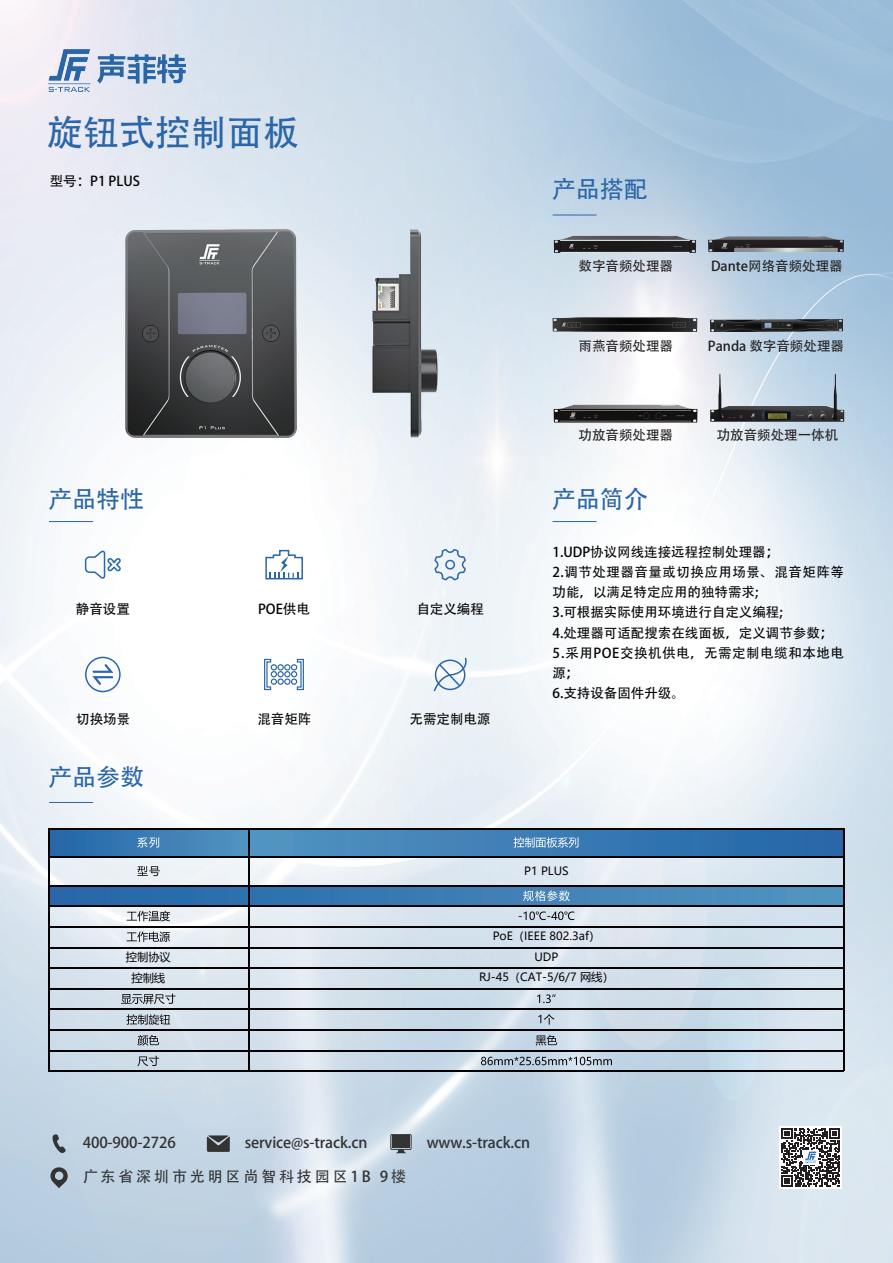
<style>
.page{position:relative;width:893px;height:1263px;background:#fff}
.page>*{position:absolute;margin:0;border:0;box-sizing:border-box;transform-origin:0 0}
.t1{font:36px "Alibaba Pu Hui Ti 2 85 Bold G Bpc EUC H";color:#2b66a8}
.t2{font:24px "Alibaba Pu Hui Ti 2 85 Bold G Bpc EUC H";color:#2b66a8}
.t3{font:15px "Alibaba Pu Hui Ti 2 35 Thin G Bpc EUC H";letter-spacing:-.01em;color:#333334}
.t4{font:15px "Alibaba Pu Hui Ti 2 35 Thin G Bpc EUC H";letter-spacing:.19em;color:#333334}
.t5{font:13.5px/20.2px "Alibaba Pu Hui Ti 2 45 Light G Bpc EUC H";color:#030303}
.t6{font:13.5px "Alibaba Pu Hui Ti 2 55 Regular G Bpc EUC H";color:#231f20}
.t7{font:13.5px "Alibaba Pu Hui Ti 2 45 Light G Bpc EUC H";color:#070304}
.t8{font:11.25px/20.7px "Microsoft Ya Hei";color:#080305;text-align:center}
</style>
<div class="page">
<img style="left:0;top:0;width:893px;height:1263px">
<img style="left:49px;top:50px;width:137px;height:42px">
<hr style="left:552px;top:521px;width:45px;height:1px;background:#2b66a8">
<hr style="left:49px;top:521px;width:44px;height:1px;background:#2b66a8">
<hr style="left:552px;top:215px;width:45px;height:1px;background:#2b66a8">
<hr style="left:49px;top:802px;width:44px;height:1px;background:#2b66a8">
<img style="left:125px;top:229px;width:171px;height:208px">
<img style="left:372px;top:229px;width:66px;height:208px">
<div style="left:49px;top:829px;width:200px;height:27px;background:linear-gradient(to right,#2465a7,#5394c0)"></div>
<div style="left:248px;top:829px;width:596px;height:27px;background:linear-gradient(to right,#5394c1,#2465a8)"></div>
<svg style="left:49px;top:886px;width:794px;height:20px;background:#356fa1"></svg>
<svg style="left:137px;top:837px;width:22px;height:11px"></svg>
<svg style="left:514px;top:837px;width:64px;height:11px"></svg>
<svg style="left:137px;top:866px;width:23px;height:10px"></svg>
<svg style="left:523px;top:890px;width:47px;height:11px"></svg>
<hr style="left:48px;top:828px;width:795px;height:1px;background:#070304">
<hr style="left:48px;top:856px;width:795px;height:1px;background:#070304">
<hr style="left:48px;top:885px;width:795px;height:1px;background:#070304">
<hr style="left:48px;top:906px;width:795px;height:1px;background:#070304">
<hr style="left:48px;top:926px;width:795px;height:1px;background:#070304">
<hr style="left:48px;top:947px;width:795px;height:1px;background:#070304">
<hr style="left:48px;top:968px;width:795px;height:1px;background:#070304">
<hr style="left:48px;top:988px;width:795px;height:1px;background:#070304">
<hr style="left:48px;top:1009px;width:795px;height:1px;background:#070304">
<hr style="left:48px;top:1029px;width:795px;height:1px;background:#070304">
<hr style="left:48px;top:1050px;width:795px;height:1px;background:#070304">
<hr style="left:48px;top:1071px;width:795px;height:1px;background:#070304">
<hr style="left:48px;top:828px;width:1px;height:243px;background:#070304">
<hr style="left:248px;top:829px;width:1px;height:57px;background:#070304">
<hr style="left:248px;top:882px;width:1px;height:188px;background:#070304">
<hr style="left:843px;top:828px;width:2px;height:243px;background:#070304">
<svg style="left:127px;top:911px;width:43px;height:10px"></svg>
<svg style="left:127px;top:931px;width:43px;height:11px"></svg>
<svg style="left:121px;top:993px;width:54px;height:11px"></svg>
<svg style="left:127px;top:1014px;width:43px;height:11px"></svg>
<svg style="left:519px;top:911px;width:55px;height:9px"></svg>
<svg style="left:537px;top:994px;width:19px;height:9px"></svg>
<svg style="left:538px;top:1014px;width:16px;height:11px"></svg>
<svg style="left:137px;top:1035px;width:22px;height:11px"></svg>
<svg style="left:138px;top:1056px;width:21px;height:10px"></svg>
<svg style="left:536px;top:1035px;width:21px;height:10px"></svg>
<svg style="left:481px;top:1057px;width:131px;height:8px"></svg>
<img style="left:707px;top:231px;width:139px;height:26px">
<img style="left:553px;top:230px;width:144px;height:25px">
<img style="left:550px;top:399px;width:150px;height:27px">
<img style="left:704px;top:369px;width:144px;height:56px">
<img style="left:710px;top:319px;width:133px;height:13px">
<img style="left:549px;top:316px;width:152px;height:18px">
<svg style="left:433px;top:656px;width:35px;height:36px"></svg>
<svg style="left:265px;top:549px;width:39px;height:31px"></svg>
<svg style="left:433px;top:548px;width:34px;height:33px"></svg>
<svg style="left:84px;top:549px;width:38px;height:31px"></svg>
<div style="left:85px;top:657px;width:36px;height:35px;border:2px solid #2b66a8;border-radius:50%"></div>
<svg style="left:92px;top:664px;width:21px;height:21px"></svg>
<svg style="left:263px;top:658px;width:42px;height:33px"></svg>
<div style="left:271px;top:678px;width:6px;height:7px;border:1px solid #2b66a8;border-radius:50%"></div>
<div style="left:277px;top:678px;width:7px;height:7px;border:1px solid #2b66a8;border-radius:50%"></div>
<div style="left:284px;top:678px;width:6px;height:7px;border:1px solid #2b66a8;border-radius:50%"></div>
<div style="left:291px;top:678px;width:6px;height:7px;border:1px solid #2b66a8;border-radius:50%"></div>
<svg style="left:53px;top:1134px;width:13px;height:19px"></svg>
<svg style="left:207px;top:1135px;width:23px;height:17px"></svg>
<svg style="left:390px;top:1134px;width:22px;height:19px"></svg>
<svg style="left:50px;top:1166px;width:19px;height:22px"></svg>
<svg style="left:779px;top:1126px;width:63px;height:62px"></svg>
<svg style="left:781px;top:1128px;width:59px;height:58px"></svg>
<h1 class="t1" style="left:47px;top:111px;width:253px">旋钮式控制面板</h1>
<p class="t7" style="left:50px;top:173px;width:92px">型号：P1 PLUS</p>
<h2 class="t2" style="left:552px;top:175px;width:97px">产品搭配</h2>
<p class="t6" style="left:579px;top:258px;width:96px">数字音频处理器</p>
<p class="t6" style="left:711px;top:258px;width:133px">Dante网络音频处理器</p>
<p class="t6" style="left:579px;top:338px;width:96px">雨燕音频处理器</p>
<p class="t6" style="left:579px;top:427px;width:96px">功放音频处理器</p>
<p class="t6" style="left:708px;top:338px;width:138px">Panda 数字音频处理器</p>
<p class="t6" style="left:717px;top:427px;width:123px">功放音频处理一体机</p>
<h2 class="t2" style="left:48px;top:485px;width:97px">产品特性</h2>
<h2 class="t2" style="left:552px;top:485px;width:97px">产品简介</h2>
<p class="t5" style="left:76px;top:599px;width:55px">静音设置</p>
<p class="t5" style="left:258px;top:599px;width:53px">POE供电</p>
<p class="t5" style="left:416px;top:599px;width:69px">自定义编程</p>
<p class="t5" style="left:76px;top:709px;width:55px">切换场景</p>
<p class="t5" style="left:257px;top:709px;width:55px">混音矩阵</p>
<p class="t5" style="left:410px;top:709px;width:82px">无需定制电源</p>
<h2 class="t2" style="left:48px;top:763px;width:97px">产品参数</h2>
<p class="t5" style="left:552px;top:542px;width:293px">1.UDP协议网线连接远程控制处理器；<br>2.调节处理器音量或切换应用场景、混音矩阵等功能，以满足特定应用的独特需求;<br>3.可根据实际使用环境进行自定义编程;<br>4.处理器可适配搜索在线面板，定义调节参数；<br>5.采用POE交换机供电，无需定制电缆和本地电源；<br>6.支持设备固件升级。</p>
<p class="t8" style="left:524px;top:860px;width:46px">P1 PLUS</p>
<p class="t8" style="left:493px;top:925px;width:109px">PoE（IEEE 802.3af）</p>
<p class="t8" style="left:479px;top:967px;width:136px">RJ-45（CAT-5/6/7 网线）</p>
<p class="t8" style="left:126px;top:946px;width:47px">控制协议控制线</p>
<p class="t8" style="left:534px;top:946px;width:25px">UDP</p>
<p class="t3" style="left:245px;top:1133px;width:124px">service@s-track.cn</p>
<p class="t3" style="left:427px;top:1133px;width:105px">www.s-track.cn</p>
<p class="t3" style="left:83px;top:1133px;width:95px">400-900-2726</p>
<p class="t4" style="left:83px;top:1167px;width:325px">广东省深圳市光明区尚智科技园区1B 9楼</p>
</div>
